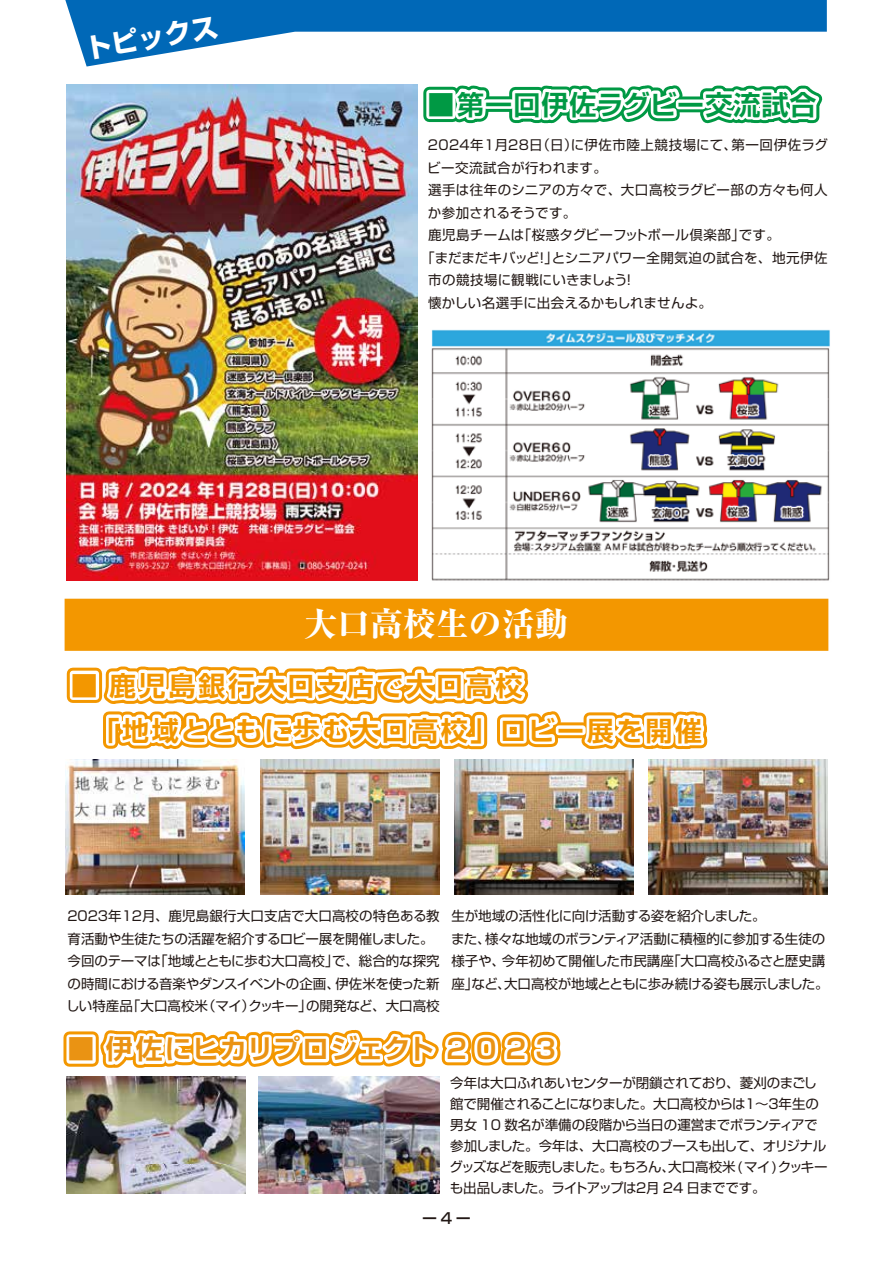
<style>
.page{position:relative;width:893px;height:1263px;background:#fff}
.page>*{position:absolute;margin:0;border:0;box-sizing:border-box;transform-origin:0 0}
.t1{font:800 33px "Ryumin Pro";color:#fff}
.t2{font:700 27px/45px "Shin Go Pro De";letter-spacing:.1em;color:#f39700}
.t3{font:700 27px "Shin Go Pro De";letter-spacing:.055em;color:#ea9313}
.t4{font:700 27px "Shin Go Pro De";letter-spacing:.04em;color:#094}
.t5{font:700 27px "Shin Go Pro";color:#fff}
.t6{font:500 15px "Shin Go Pro";color:#221815}
.t7{font:13.5px/22.5px "Shin Go Pro";color:#221815}
.t8{font:13.5px/21px "Shin Go Pro";letter-spacing:-.03em;color:#221714}
.t9{font:13.5px/22.5px "Shin Go Pro";letter-spacing:-.02em;color:#221815}
.t10{font:13.5px "Shin Go Pro";letter-spacing:.03em;color:#221815}
.t11{font:13.5px "Shin Go Pro";letter-spacing:.02em;color:#221815}
</style>
<div class="page">
<img style="left:417px;top:317px;width:413px;height:264px">
<div style="left:65px;top:599px;width:763px;height:52px;background:#f39700"></div>
<div style="left:67px;top:668px;width:35px;height:35px;border:12px solid #f39700"></div>
<div style="left:70px;top:671px;width:29px;height:29px;border:6px solid #fff"></div>
<svg style="left:95px;top:648px;width:618px;height:102px"></svg>
<div style="left:423px;top:87px;width:36px;height:35px;border:12px solid #094"></div>
<div style="left:426px;top:90px;width:30px;height:29px;border:6px solid #fff"></div>
<svg style="left:440px;top:85px;width:383px;height:39px"></svg>
<svg style="left:65px;top:0;width:762px;height:67px;fill:#0068b7"></svg>
<img style="left:66px;top:84px;width:351px;height:497px">
<img style="left:65px;top:759px;width:180px;height:135px">
<img style="left:260px;top:759px;width:180px;height:135px">
<img style="left:454px;top:759px;width:180px;height:135px">
<img style="left:648px;top:759px;width:180px;height:135px">
<img style="left:66px;top:1076px;width:180px;height:118px">
<img style="left:259px;top:1083px;width:181px;height:110px">
<div style="left:63px;top:1031px;width:36px;height:36px;border:12px solid #f39700"></div>
<div style="left:66px;top:1034px;width:30px;height:30px;border:6px solid #fff"></div>
<svg style="left:93px;top:1029px;width:468px;height:54px"></svg>
<h2 class="t5" style="left:82px;top:27px;width:136px;rotate:-9deg">トピックス</h2>
<h2 class="t4" style="left:427px;top:82px;width:391px">■第一回伊佐ラグビー交流試合</h2>
<p class="t7" style="left:426px;top:132px;width:403px">２０２４年１月２８日（日）に伊佐市陸上競技場にて、第一回伊佐ラグ</p>
<p class="t10" style="left:427px;top:157px;width:181px">ビー交流試合が行われます。</p>
<p class="t10" style="left:428px;top:179px;width:401px">選手は往年のシニアの方々で、大口高校ラグビー部の方々も何人</p>
<p class="t7" style="left:428px;top:200px;width:150px">か参加されるそうです。</p>
<p class="t11" style="left:428px;top:224px;width:353px">鹿児島チームは「桜惑タグビーフットボール倶楽部」です。</p>
<p class="t7" style="left:421px;top:245px;width:408px">「まだまだキバッど！」とシニアパワー全開気迫の試合を、地元伊佐</p>
<p class="t7" style="left:428px;top:267px;width:209px">市の競技場に観戦にいきましょう！</p>
<p class="t7" style="left:428px;top:290px;width:285px">懐かしい名選手に出会えるかもしれませんよ。</p>
<h1 class="t1" style="left:304px;top:598px;width:265px">大口高校生の活動</h1>
<h2 class="t2" style="left:93px;top:660px;width:611px;text-indent:-22px">■ 鹿児島銀行大口支店で大口高校<br>「地域とともに歩む大口高校」ロビー展を開催</h2>
<p class="t7" style="left:66px;top:903px;width:375px">２０２３年１２月、鹿児島銀行大口支店で大口高校の特色ある教育活動や生徒たちの活躍を紹介するロビー展を開催しました。今回のテーマは「地域とともに歩む大口高校」で、総合的な探究の時間における音楽やダンスイベントの企画、伊佐米を使った新しい特産品「大口高校米（マイ）クッキー」の開発など、大口高校</p>
<p class="t9" style="left:451px;top:903px;width:379px">生が地域の活性化に向け活動する姿を紹介しました。<br>また、様々な地域のボランティア活動に積極的に参加する生徒の様子や、今年初めて開催した市民講座「大口高校ふるさと歴史講座」など、大口高校が地域とともに歩み続ける姿も展示しました。</p>
<h2 class="t3" style="left:68px;top:1027px;width:493px">■ 伊佐にヒカリプロジェクト２０２３</h2>
<p class="t8" style="left:450px;top:1071px;width:380px">今年は大口ふれあいセンターが閉鎖されており、菱刈のまごし館で開催されることになりました。大口高校からは１～３年生の男女 10 数名が準備の段階から当日の運営までボランティアで参加しました。今年は、大口高校のブースも出して、オリジナルグッズなどを販売しました。もちろん、大口高校米 (マイ)クッキーも出品しました。ライトアップは２月 24 日までです。</p>
<p class="t6" style="left:422px;top:1206px;width:50px">ー4ー</p>
</div>
